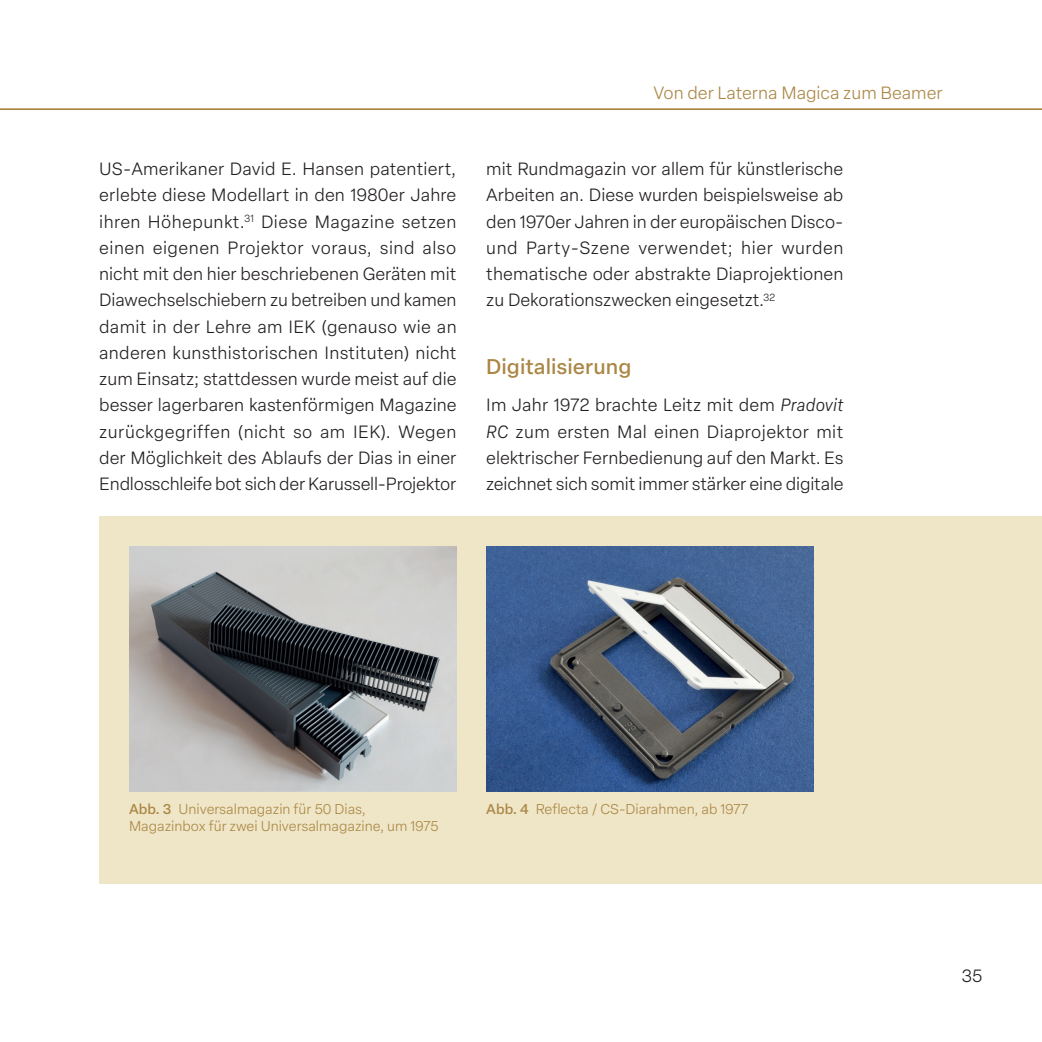
<style>
.page{position:relative;width:1042px;height:1042px;background:#fff}
.page>*{position:absolute;margin:0;border:0;box-sizing:border-box;transform-origin:0 0}
.t1{font:500 21px "Elza Text";color:#ab8746}
.t2{font:300 17.5px/26.2px "Elza Text";letter-spacing:-.005em;color:#231f20;text-align:justify}
.t3{font:300 17.5px "Elza Text";color:#ab8746}
.t4{font:300 14px/16.8px "Elza Text";color:#ab8746}
.s1{font-style:italic}
.s2{font-weight:500}
</style>
<div class="page">
<hr style="left:0;top:108px;width:1042px;height:2px;background:#ab8746">
<div style="left:99px;top:516px;width:943px;height:368px;background:#efe6c7"></div>
<img style="left:129px;top:546px;width:327px;height:246px">
<img style="left:486px;top:546px;width:327px;height:246px">
<p class="t3" style="left:653px;top:80px;width:291px">Von der Laterna Magica zum Beamer</p>
<p class="t2" style="left:99px;top:155px;width:359px">US-Amerikaner David E. Hansen patentiert, erlebte diese Modellart in den 1980er Jahre ihren Höhepunkt.<sup>31</sup> Diese Magazine setzen einen eigenen Projektor voraus, sind also nicht mit den hier beschriebenen Geräten mit Diawechselschiebern zu betreiben und kamen damit in der Lehre am IEK (genauso wie an anderen kunsthistorischen Instituten) nicht zum Einsatz; stattdessen wurde meist auf die besser lagerbaren kastenförmigen Magazine zurückgegriffen (nicht so am IEK). Wegen der Möglichkeit des Ablaufs der Dias in einer Endlosschleife bot sich der Karussell-Projektor</p>
<p class="t2" style="left:486px;top:155px;width:359px">mit Rundmagazin vor allem für künstlerische Arbeiten an. Diese wurden beispielsweise ab den 1970er Jahren in der europäischen Disco&shy;und Party-Szene verwendet; hier wurden thematische oder abstrakte Diaprojektionen zu Dekorationszwecken eingesetzt.<sup>32</sup></p>
<p class="t1" style="left:486px;top:351px;width:147px">Digitalisierung</p>
<p class="t2" style="left:486px;top:391px;width:359px">Im Jahr 1972 brachte Leitz mit dem <span class="s1">Pradovit RC</span> zum ersten Mal einen Diaprojektor mit elektrischer Fernbedienung auf den Markt. Es zeichnet sich somit immer stärker eine digitale</p>
<p class="t4" style="left:129px;top:800px;width:311px"><span class="s2">Abb. 3</span> Universalmagazin für 50 Dias,<br>Magazinbox für zwei Universalmagazine, um 1975</p>
<p class="t4" style="left:486px;top:800px;width:264px"><span class="s2">Abb. 4</span> Reflecta / CS-Diarahmen, ab 1977</p>
<p class="t2" style="left:961px;top:962px;width:23px">35</p>
</div>
